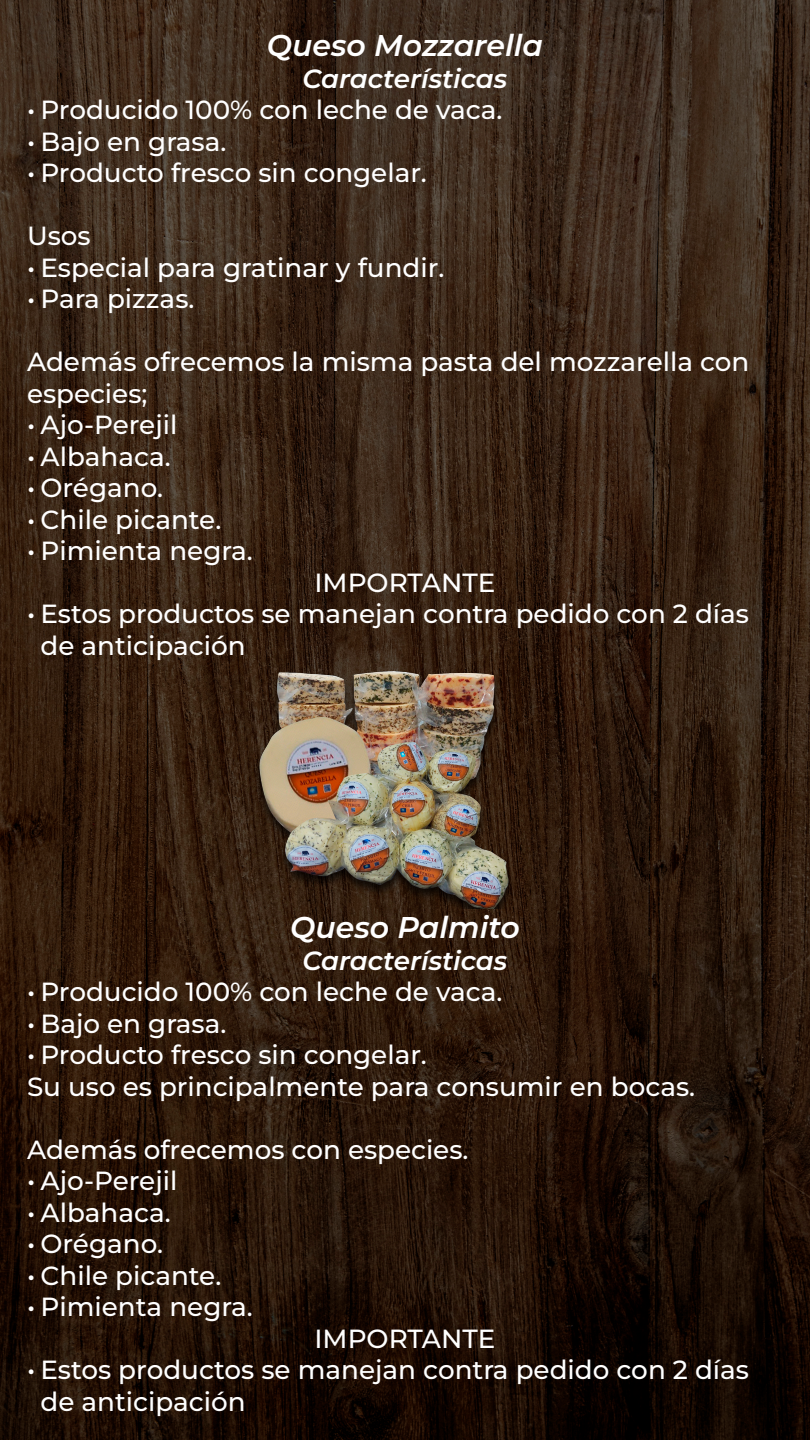
<style>
.page{position:relative;width:810px;height:1440px;background:#fff}
.page>*{position:absolute;margin:0;border:0;box-sizing:border-box;transform-origin:0 0}
.t1{font:italic 600 30px "Montserrat";color:#fff}
.t2{font:500 26.25px/31.5px "Montserrat";color:#fff}
.t3{font:italic 600 26.25px "Montserrat";color:#fff}
</style>
<div class="page">
<img style="left:0;top:0;width:810px;height:1440px">
<img style="left:252px;top:670px;width:263px;height:239px">
<p class="t1" style="left:267px;top:24px;width:278px">Queso Mozzarella</p>
<p class="t3" style="left:303px;top:60px;width:206px">Características</p>
<p class="t2" style="left:27px;top:93px;width:477px">• Producido 100% con leche de vaca.</p>
<p class="t2" style="left:27px;top:124px;width:201px">• Bajo en grasa.</p>
<p class="t2" style="left:27px;top:156px;width:401px">• Producto fresco sin congelar.</p>
<p class="t2" style="left:27px;top:219px;width:65px">Usos</p>
<p class="t2" style="left:27px;top:250px;width:419px">• Especial para gratinar y fundir.</p>
<p class="t2" style="left:27px;top:282px;width:169px">• Para pizzas.</p>
<p class="t2" style="left:27px;top:345px;width:724px">Además ofrecemos la misma pasta del mozzarella con especies;</p>
<p class="t2" style="left:27px;top:408px;width:152px">• Ajo-Perejil</p>
<p class="t2" style="left:27px;top:439px;width:145px">• Albahaca.</p>
<p class="t2" style="left:27px;top:471px;width:138px">• Orégano.</p>
<p class="t2" style="left:27px;top:502px;width:196px">• Chile picante.</p>
<p class="t2" style="left:27px;top:534px;width:227px">• Pimienta negra.</p>
<p class="t2" style="left:314px;top:565px;width:183px">IMPORTANTE</p>
<p class="t2" style="left:40px;top:597px;width:710px;text-indent:-14px">• Estos productos se manejan contra pedido con 2 días de anticipación</p>
<p class="t1" style="left:290px;top:906px;width:231px">Queso Palmito</p>
<p class="t3" style="left:303px;top:942px;width:206px">Características</p>
<p class="t2" style="left:27px;top:975px;width:477px">• Producido 100% con leche de vaca.</p>
<p class="t2" style="left:27px;top:1006px;width:201px">• Bajo en grasa.</p>
<p class="t2" style="left:27px;top:1038px;width:401px">• Producto fresco sin congelar.</p>
<p class="t2" style="left:27px;top:1069px;width:670px">Su uso es principalmente para consumir en bocas.</p>
<p class="t2" style="left:27px;top:1132px;width:443px">Además ofrecemos con especies.</p>
<p class="t2" style="left:27px;top:1164px;width:152px">• Ajo-Perejil</p>
<p class="t2" style="left:27px;top:1195px;width:145px">• Albahaca.</p>
<p class="t2" style="left:27px;top:1227px;width:138px">• Orégano.</p>
<p class="t2" style="left:27px;top:1258px;width:196px">• Chile picante.</p>
<p class="t2" style="left:27px;top:1290px;width:227px">• Pimienta negra.</p>
<p class="t2" style="left:314px;top:1321px;width:183px">IMPORTANTE</p>
<p class="t2" style="left:40px;top:1353px;width:710px;text-indent:-14px">• Estos productos se manejan contra pedido con 2 días de anticipación</p>
</div>
